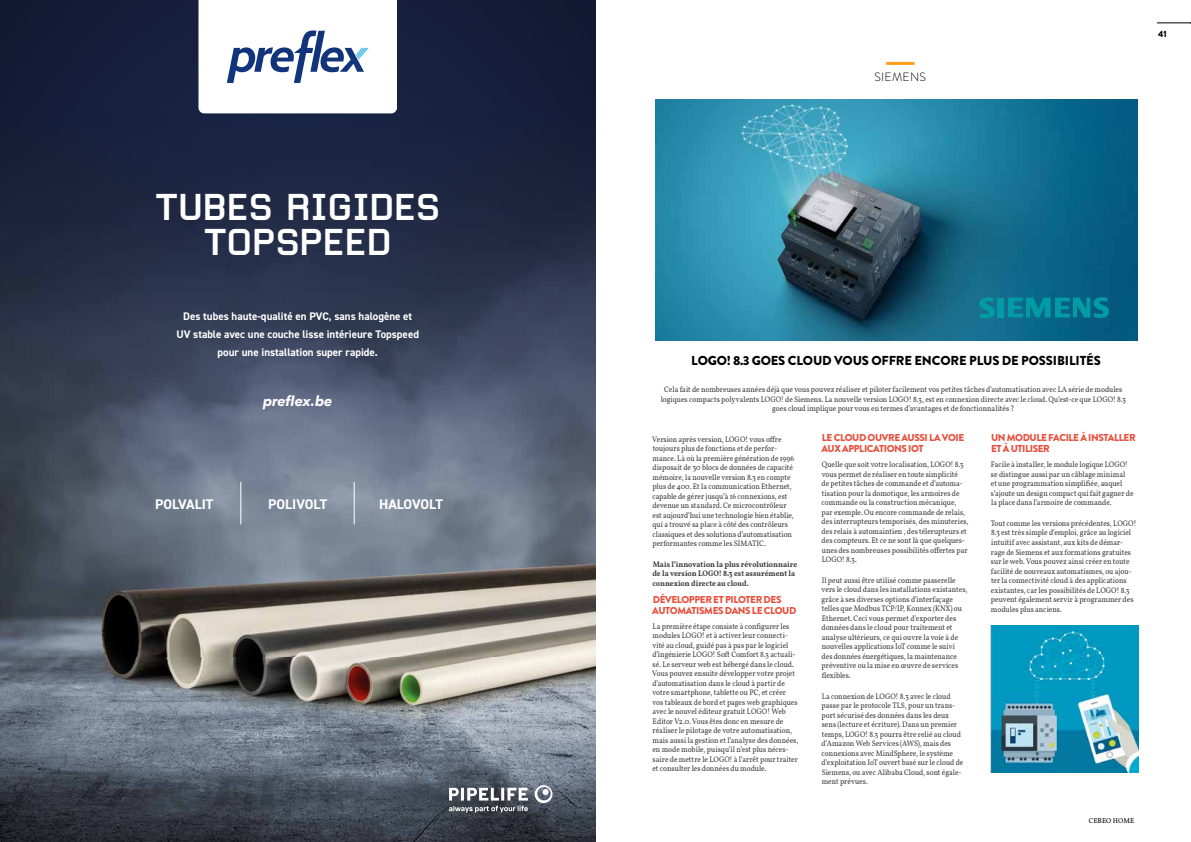
<style>
.page{position:relative;width:1191px;height:842px;background:#fff}
.page>*{position:absolute;margin:0;border:0;box-sizing:border-box;transform-origin:0 0}
.t1{font:700 45px/35px "Carbon";letter-spacing:-.05em;color:#fff;text-align:center}
.t2{font:700 14px "DIN2014";color:#fff}
.t3{font:italic 700 14px "Avenir Next";color:#fff}
.t4{font:900 13px "Brandon Grotesque";letter-spacing:-.01em;color:#000}
.t5{font:300 12px "Brandon Grotesque";letter-spacing:.02em;color:#000}
.t6{font:700 11px/18px "DIN2014";color:#fff;text-align:center}
.t7{font:900 10px/11px "Brandon Grotesque";letter-spacing:-.04em;color:#e74f3d}
.t8{font:900 9px "Brandon Grotesque";color:#000}
.t9{font:8px/9.5px "Vollkorn";color:#3b3b3a;scale:.93 1}
.t10{font:700 8px/9.5px "Vollkorn";color:#3b3b3a;scale:.93 1}
.t11{font:7px "Vollkorn";letter-spacing:.01em;color:#000}
</style>
<div class="page">
<hr style="left:1157px;top:23px;width:34px;height:1px;background:#000">
<img style="left:0;top:0;width:536px;height:528px">
<img style="left:536px;top:0;width:59px;height:556px">
<img style="left:0;top:528px;width:59px;height:314px">
<img style="left:59px;top:528px;width:477px;height:28px">
<img style="left:59px;top:726px;width:536px;height:116px">
<svg style="left:198px;top:0;width:199px;height:113px"></svg>
<img style="left:43px;top:556px;width:552px;height:170px">
<hr style="left:240px;top:482px;width:1px;height:42px;background:#fff">
<hr style="left:354px;top:482px;width:1px;height:42px;background:#fff">
<svg style="left:449px;top:785px;width:103px;height:28px"></svg>
<hr style="left:886px;top:62px;width:28px;height:3px;background:#ff9e18">
<img style="left:655px;top:99px;width:482px;height:242px">
<img style="left:990px;top:625px;width:148px;height:148px">
<svg style="left:979px;top:297px;width:15px;height:21px"></svg>
<div style="left:997px;top:298px;width:6px;height:19px;background:#009ba3"></div>
<svg style="left:1008px;top:297px;width:101px;height:21px;background:#038396"></svg>
<h1 class="t1" style="left:154px;top:189px;width:288px">TUBES RIGIDES<br>TOPSPEED</h1>
<h3 class="t6" style="left:176px;top:307px;width:244px">Des tubes haute-qualité en PVC, sans halogène et<br>UV stable avec une couche lisse intérieure Topspeed pour une installation super rapide.</h3>
<h2 class="t3" style="left:263px;top:389px;width:71px">preflex.be</h2>
<h2 class="t2" style="left:155px;top:494px;width:60px">POLVALIT</h2>
<h2 class="t2" style="left:268px;top:494px;width:61px">POLIVOLT</h2>
<h2 class="t2" style="left:379px;top:494px;width:65px">HALOVOLT</h2>
<h3 class="t5" style="left:874px;top:69px;width:53px">SIEMENS</h3>
<p class="t8" style="left:1158px;top:28px;width:10px">41</p>
<h3 class="t4" style="left:691px;top:352px;width:411px">LOGO! 8.3 GOES CLOUD VOUS OFFRE ENCORE PLUS DE POSSIBILITÉS</h3>
<p class="t9" style="left:660px;top:384px;width:502px;text-align:center">Cela fait de nombreuses années déjà que vous pouvez réaliser et piloter facilement vos petites tâches d’automatisation avec LA série de modules logiques compacts polyvalents LOGO! de Siemens. La nouvelle version LOGO! 8.3, est en connexion directe avec le cloud. Qu’est-ce que LOGO! 8.3 goes cloud implique pour vous en termes d’avantages et de fonctionnalités ?</p>
<p class="t9" style="left:652px;top:434px;width:154px">Version après version, LOGO! vous offre toujours plus de fonctions et de perfor&shy;mance. Là où la première génération de 1996 disposait de 30 blocs de données de capacité mémoire, la nouvelle version 8.3 en compte plus de 400. Et la communication Ethernet, capable de gérer jusqu’à 16 connexions, est devenue un standard. Ce microcontrôleur est aujourd’hui une technologie bien établie, qui a trouvé sa place à côté des contrôleurs classiques et des solutions d’automatisation performantes comme les SIMATIC.</p>
<p class="t10" style="left:652px;top:559px;width:157px">Mais l’innovation la plus révolutionnaire de la version LOGO! 8.3 est assurément la connexion directe au cloud.</p>
<p class="t7" style="left:652px;top:594px;width:146px">DÉVELOPPER ET PILOTER DES<br>AUTOMATISMES DANS LE CLOUD</p>
<p class="t9" style="left:652px;top:621px;width:158px">La première étape consiste à configurer les modules LOGO! et à activer leur connecti&shy;vité au cloud, guidé pas à pas par le logiciel d’ingénierie LOGO! Soft Comfort 8.3 actuali&shy;sé. Le serveur web est hébergé dans le cloud.<br>Vous pouvez ensuite développer votre projet d’automatisation dans le cloud à partir de votre smartphone, tablette ou PC, et créer vos tableaux de bord et pages web graphiques avec le nouvel éditeur gratuit LOGO! Web Editor V2.0. Vous êtes donc en mesure de réaliser le pilotage de votre automatisation, mais aussi la gestion et l’analyse des données, en mode mobile, puisqu’il n’est plus néces&shy;saire de mettre le LOGO! à l’arrêt pour traiter et consulter les données du module.</p>
<p class="t7" style="left:991px;top:432px;width:146px">UN MODULE FACILE À INSTALLER<br>ET À UTILISER</p>
<p class="t9" style="left:990px;top:459px;width:155px">Facile à installer, le module logique LOGO! se distingue aussi par un câblage minimal<br>et une programmation simplifiée, auquel s’ajoute un design compact qui fait gagner de la place dans l’armoire de commande.</p>
<p class="t9" style="left:990px;top:518px;width:158px">Tout comme les versions précédentes, LOGO!<br>8.3 est très simple d’emploi, grâce au logiciel intuitif avec assistant, aux kits de démar&shy;rage de Siemens et aux formations gratuites sur le web. Vous pouvez ainsi créer en toute facilité de nouveaux automatismes, ou ajou&shy;ter la connectivité cloud à des applications existantes, car les possibilités de LOGO! 8.3 peuvent également servir à programmer des modules plus anciens.</p>
<p class="t7" style="left:821px;top:432px;width:144px">LE CLOUD OUVRE AUSSI LA VOIE<br>AUX APPLICATIONS IOT</p>
<p class="t9" style="left:821px;top:459px;width:159px">Quelle que soit votre localisation, LOGO! 8.3 vous permet de réaliser en toute simplicité<br>de petites tâches de commande et d’automa&shy;tisation pour la domotique, les armoires de commande ou la construction mécanique, par exemple. Ou encore commande de relais, des interrupteurs temporisés, des minuteries, des relais à automaintien , des télerupteurs et des compteurs. Et ce ne sont là que quelques&shy;unes des nombreuses possibilités offertes par LOGO! 8.3.</p>
<p class="t9" style="left:821px;top:575px;width:158px">Il peut aussi être utilisé comme passerelle vers le cloud dans les installations existantes, grâce à ses diverses options d’interfaçage telles que Modbus TCP/IP, Konnex (KNX) ou Ethernet. Ceci vous permet d’exporter des données dans le cloud pour traitement et analyse ultérieurs, ce qui ouvre la voie à de nouvelles applications IoT comme le suivi des données énergétiques, la maintenance préventive ou la mise en œuvre de services flexibles.</p>
<p class="t9" style="left:821px;top:691px;width:154px">La connexion de LOGO! 8.3 avec le cloud passe par le protocole TLS, pour un trans&shy;port sécurisé des données dans les deux sens (lecture et écriture). Dans un premier temps, LOGO! 8.3 pourra être relié au cloud d’Amazon Web Services (AWS), mais des connexions avec MindSphere, le système d’exploitation IoT ouvert basé sur le cloud de Siemens, ou avec Alibaba Cloud, sont égale&shy;ment prévues.</p>
<p class="t11" style="left:1088px;top:815px;width:47px">CEBEO HOME</p>
</div>
